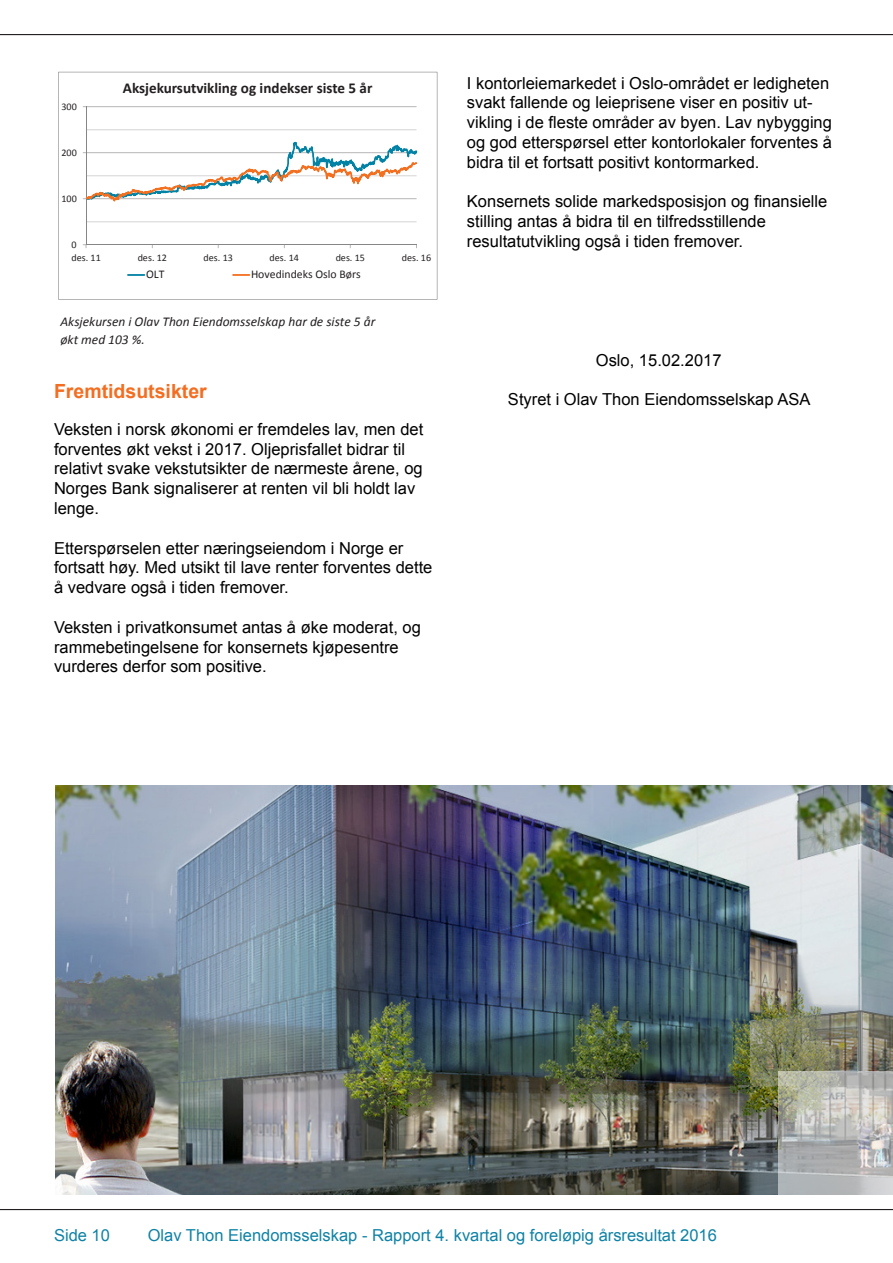
<style>
.page{position:relative;width:893px;height:1263px;background:#fff}
.page>*{position:absolute;margin:0;border:0;box-sizing:border-box;transform-origin:0 0}
.Avsnittsoverskrift{font:700 19.5px "Arial";color:#f36e21}
.t1{font:16.5px/19.8px "Arial";color:#000}
.t2{font:16.5px "Arial";color:#0f82a5}
.t3{font:700 15.15px "Calibri";color:#231f20}
.t4{font:italic 13.5px/17.7px "Calibri";color:#231f20}
.t5{font:11.7px "Calibri";color:#231f20}
.t6{font:10.05px "Calibri";color:#231f20}
</style>
<div class="page">
<hr style="left:0;top:34px;width:893px;height:1px;background:#231f20">
<hr style="left:0;top:1209px;width:893px;height:1px;background:#231f20">
<img style="left:56px;top:785px;width:837px;height:410px">
<svg style="left:778px;top:1071px;width:115px;height:123px;background:#b8b9b5"></svg>
<svg style="left:58px;top:72px;width:379px;height:228px"></svg>
<p class="t6" style="left:61px;top:100px;width:17px">300</p>
<p class="t6" style="left:61px;top:146px;width:17px">200</p>
<p class="t6" style="left:61px;top:192px;width:17px">100</p>
<p class="t6" style="left:72px;top:238px;width:7px">0</p>
<p class="t3" style="left:123px;top:78px;width:251px">Aksjekursutvikling og indekser siste 5 år</p>
<p class="t6" style="left:72px;top:251px;width:31px">des. 11</p>
<p class="t6" style="left:138px;top:251px;width:31px">des. 12</p>
<p class="t6" style="left:204px;top:251px;width:31px">des. 13</p>
<p class="t6" style="left:270px;top:251px;width:31px">des. 14</p>
<p class="t6" style="left:336px;top:251px;width:31px">des. 15</p>
<p class="t6" style="left:402px;top:251px;width:31px">des. 16</p>
<p class="t5" style="left:146px;top:267px;width:20px">OLT</p>
<p class="t5" style="left:251px;top:267px;width:111px">Hovedindeks Oslo Børs</p>
<p class="t4" style="left:60px;top:312px;width:316px">Aksjekursen i Olav Thon Eiendomsselskap har de siste 5 år økt med 103 %.</p>
<p class="Avsnittsoverskrift" style="left:54px;top:378px;width:154px">Fremtidsutsikter</p>
<p class="t1" style="left:54px;top:419px;width:371px">Veksten i norsk økonomi er fremdeles lav, men det forventes økt vekst i 2017. Oljeprisfallet bidrar til relativt svake vekstutsikter de nærmeste årene, og Norges Bank signaliserer at renten vil bli holdt lav lenge.</p>
<p class="t1" style="left:54px;top:538px;width:380px">Etterspørselen etter næringseiendom i Norge er fortsatt høy. Med utsikt til lave renter forventes dette å vedvare også i tiden fremover.</p>
<p class="t1" style="left:54px;top:617px;width:368px">Veksten i privatkonsumet antas å øke moderat, og rammebetingelsene for konsernets kjøpesentre vurderes derfor som positive.</p>
<p class="t1" style="left:467px;top:73px;width:366px">I kontorleiemarkedet i Oslo-området er ledigheten svakt fallende og leieprisene viser en positiv ut&shy;vikling i de fleste områder av byen. Lav nybygging og god etterspørsel etter kontorlokaler forventes å bidra til et fortsatt positivt kontormarked.</p>
<p class="t1" style="left:467px;top:192px;width:362px">Konsernets solide markedsposisjon og finansielle stilling antas å bidra til en tilfredsstillende resultatutvikling også i tiden fremover.</p>
<p class="t1" style="left:596px;top:350px;width:127px">Oslo, 15.02.2017</p>
<p class="t1" style="left:508px;top:390px;width:304px">Styret i Olav Thon Eiendomsselskap ASA</p>
<p class="t2" style="left:54px;top:1225px;width:57px">Side 10</p>
<p class="t2" style="left:148px;top:1225px;width:571px">Olav Thon Eiendomsselskap - Rapport 4. kvartal og foreløpig årsresultat 2016</p>
</div>
